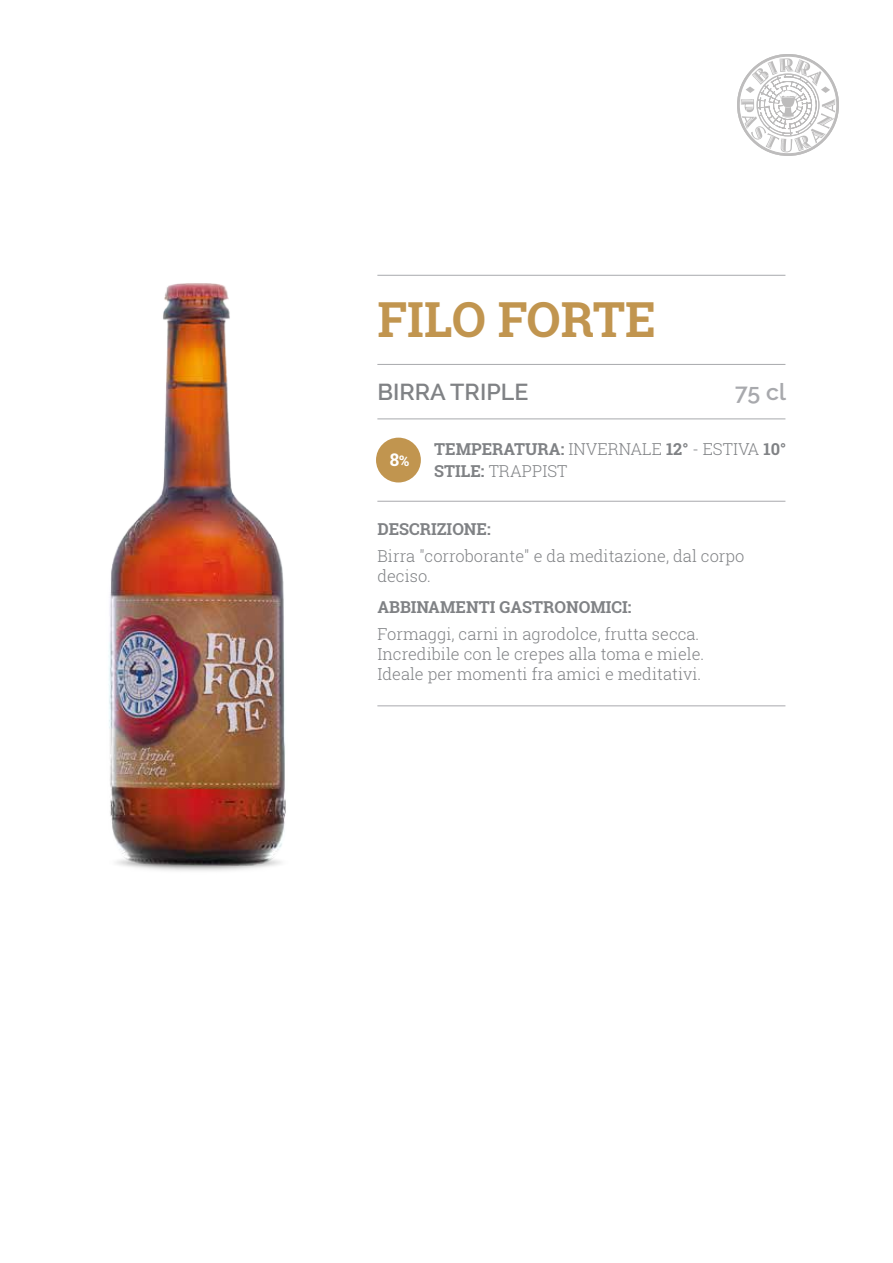
<style>
.page{position:relative;width:893px;height:1263px;background:#fff}
.page>*{position:absolute;margin:0;border:0;box-sizing:border-box;transform-origin:0 0}
.t1{font:700 48.3px "Roboto Slab";color:#c1954f}
.t2{font:600 23.25px "Raleway";color:#808285}
.t3{font:600 23.25px "Raleway";color:#a8a9ad}
.t4{font:700 17.4px "Roboto Slab";color:#fff}
.t5{font:300 16.35px/19.6px "Roboto Slab";color:#808285}
.t6{font:700 16.35px/21.3px "Roboto Slab";color:#808285}
.s1{font-weight:300}
.s2{font-size:14.55px}
</style>
<div class="page">
<svg style="left:737px;top:54px;width:102px;height:102px"></svg>
<svg style="left:741px;top:58px;width:94px;height:94px"></svg>
<hr style="left:377px;top:364px;width:408px;height:1px;background:#a8a9ad">
<hr style="left:377px;top:275px;width:408px;height:1px;background:#a8a9ad">
<hr style="left:377px;top:419px;width:408px;height:1px;background:#a8a9ad">
<hr style="left:377px;top:501px;width:408px;height:1px;background:#a8a9ad">
<hr style="left:377px;top:706px;width:408px;height:1px;background:#a8a9ad">
<div style="left:376px;top:438px;width:45px;height:44px;background:#c1954f;border-radius:50%"></div>
<img style="left:108px;top:283px;width:178px;height:588px">
<h1 class="t1" style="left:377px;top:287px;width:280px">FILO FORTE</h1>
<h2 class="t2" style="left:377px;top:379px;width:153px">BIRRA TRIPLE</h2>
<h2 class="t3" style="left:735px;top:379px;width:53px">75 cl</h2>
<p class="t6" style="left:434px;top:438px;width:353px">TEMPERATURA: <span class="s1">INVERNALE</span> 12° <span class="s1">- ESTIVA</span> 10°<br>STILE: <span class="s1">TRAPPIST</span></p>
<p class="t4" style="left:390px;top:448px;width:21px">8<span class="s2">%</span></p>
<p class="t6" style="left:377px;top:518px;width:115px">DESCRIZIONE:</p>
<p class="t5" style="left:377px;top:546px;width:368px">Birra "corroborante" e da meditazione, dal corpo deciso.</p>
<p class="t6" style="left:377px;top:596px;width:256px">ABBINAMENTI GASTRONOMICI:</p>
<p class="t5" style="left:377px;top:624px;width:328px">Formaggi, carni in agrodolce, frutta secca.<br>Incredibile con le crepes alla toma e miele.<br>Ideale per momenti fra amici e meditativi.</p>
</div>
